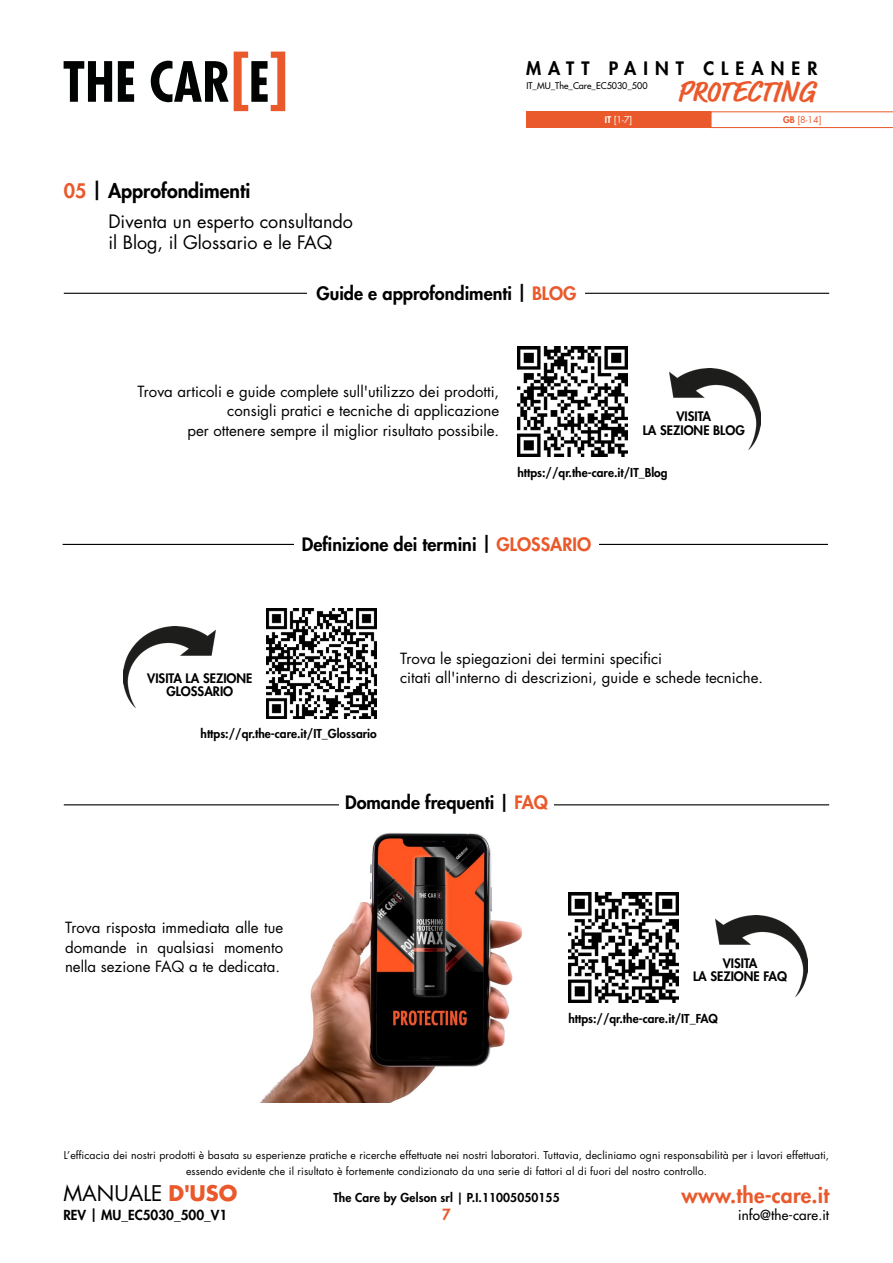
<style>
.page{position:relative;width:893px;height:1263px;background:#fff}
.page>*{position:absolute;margin:0;border:0;box-sizing:border-box;transform-origin:0 0}
.t1{font:700 30px "Market Pro";color:#ea592c}
.t2{font:800 21px "Futura Std";letter-spacing:.01em;color:#ea592c}
.t3{font:21px "Futura Std";color:#000}
.t4{font:800 19.5px "Futura Std";color:#000}
.t5{font:800 18px "Futura Std";color:#000}
.t6{font:18px/21.6px "Futura Std";color:#000}
.t7{font:800 18px "Futura Std";letter-spacing:.395em;color:#000}
.t8{font:15px/19.5px "Futura Std";color:#000}
.t9{font:800 15px "Futura Std";color:#ea592c}
.t10{font:800 13.5px "Futura Std";color:#000}
.t11{font:500 13.5px "Futura Std";letter-spacing:.01em;color:#000}
.t12{font:800 12.75px/13.5px "Futura Std";color:#000;text-align:center}
.t13{font:800 12px "Futura Std";color:#000}
.t14{font:10.5px/15.8px "Futura Std";letter-spacing:.01em;color:#000;text-align:center}
.t15{font:500 9px "Futura Std";color:#000}
.t16{font:9px "Futura Std";color:#ea592c}
.t17{font:9px "Futura Std";color:#fff}
.s1{color:#ea592c}
.s2{font-weight:800}
.s3{font-weight:700;color:#ea592c}
</style>
<div class="page">
<svg style="left:64px;top:61px;width:48px;height:41px"></svg>
<svg style="left:118px;top:61px;width:16px;height:41px"></svg>
<svg style="left:151px;top:52px;width:134px;height:59px"></svg>
<div style="left:526px;top:111px;width:185px;height:17px;background:#ea592c"></div>
<svg style="left:711px;top:111px;width:182px;height:17px"></svg>
<img style="left:260px;top:833px;width:263px;height:269px">
<hr style="left:64px;top:804px;width:765px;height:1px;background:#000">
<hr style="left:64px;top:293px;width:765px;height:1px;background:#000">
<div style="left:339px;top:789px;width:215px;height:27px;background:#fff"></div>
<hr style="left:63px;top:544px;width:765px;height:1px;background:#000">
<div style="left:294px;top:530px;width:305px;height:27px;background:#fff"></div>
<div style="left:308px;top:279px;width:277px;height:27px;background:#fff"></div>
<img style="left:517px;top:346px;width:111px;height:111px">
<img style="left:669px;top:368px;width:92px;height:81px">
<img style="left:715px;top:915px;width:92px;height:81px">
<img style="left:267px;top:608px;width:110px;height:111px">
<img style="left:568px;top:892px;width:110px;height:110px">
<img style="left:124px;top:626px;width:91px;height:81px">
<h3 class="t4" style="left:64px;top:178px;width:188px"><span class="s1">05</span> | Approfondimenti</h3>
<p class="t6" style="left:108px;top:210px;width:246px">Diventa un esperto consultando il Blog, il Glossario e le FAQ</p>
<p class="t7" style="left:526px;top:57px;width:293px">MATT PAINT CLEANER</p>
<h1 class="t1" style="left:677px;top:71px;width:141px">PROTECTING</h1>
<p class="t15" style="left:526px;top:80px;width:123px">IT_MU_The_Care_EC5030_500</p>
<p class="t17" style="left:605px;top:114px;width:29px"><span class="s2">IT</span> [1-7]</p>
<p class="t16" style="left:783px;top:114px;width:40px"><span class="s2">GB</span> [8-14]</p>
<p class="t5" style="left:316px;top:282px;width:262px">Guide e approfondimenti | <span class="s1">BLOG</span></p>
<p class="t8" style="left:137px;top:381px;width:363px;text-align:right">Trova articoli e guide complete sull'utilizzo dei prodotti, consigli pratici e tecniche di applicazione<br>per ottenere sempre il miglior risultato possibile.</p>
<p class="t12" style="left:643px;top:410px;width:104px">VISITA<br>LA SEZIONE BLOG</p>
<p class="t13" style="left:517px;top:465px;width:152px">https://qr.the-care.it/IT_Blog</p>
<p class="t12" style="left:147px;top:671px;width:107px">VISITA LA SEZIONE<br>GLOSSARIO</p>
<p class="t5" style="left:302px;top:532px;width:291px">Definizione dei termini | <span class="s1">GLOSSARIO</span></p>
<p class="t8" style="left:400px;top:648px;width:365px">Trova le spiegazioni dei termini specifici<br>citati all'interno di descrizioni, guide e schede tecniche.</p>
<p class="t13" style="left:201px;top:725px;width:178px">https://qr.the-care.it/IT_Glossario</p>
<p class="t8" style="left:65px;top:918px;width:220px;text-align:justify">Trova risposta immediata alle tue domande in qualsiasi momento nella sezione FAQ a te dedicata.</p>
<p class="t5" style="left:345px;top:791px;width:204px">Domande frequenti | <span class="s1">FAQ</span></p>
<p class="t12" style="left:693px;top:956px;width:96px">VISITA<br>LA SEZIONE FAQ</p>
<p class="t13" style="left:568px;top:1011px;width:151px">https://qr.the-care.it/IT_FAQ</p>
<p class="t14" style="left:64px;top:1147px;width:767px">L’efficacia dei nostri prodotti è basata su esperienze pratiche e ricerche effettuate nei nostri laboratori. Tuttavia, decliniamo ogni responsabilità per i lavori effettuati, essendo evidente che il risultato è fortemente condizionato da una serie di fattori al di fuori del nostro controllo.</p>
<p class="t9" style="left:442px;top:1205px;width:10px">7</p>
<h2 class="t3" style="left:63px;top:1180px;width:176px">MANUALE <span class="s3">D'USO</span></h2>
<p class="t10" style="left:63px;top:1207px;width:166px">REV | MU_EC5030_500_V1</p>
<p class="t13" style="left:333px;top:1189px;width:228px">The Care by Gelson srl | P.I.11005050155</p>
<h2 class="t2" style="left:681px;top:1182px;width:149px">www.the-care.it</h2>
<p class="t11" style="left:738px;top:1207px;width:93px">info@the-care.it</p>
</div>
